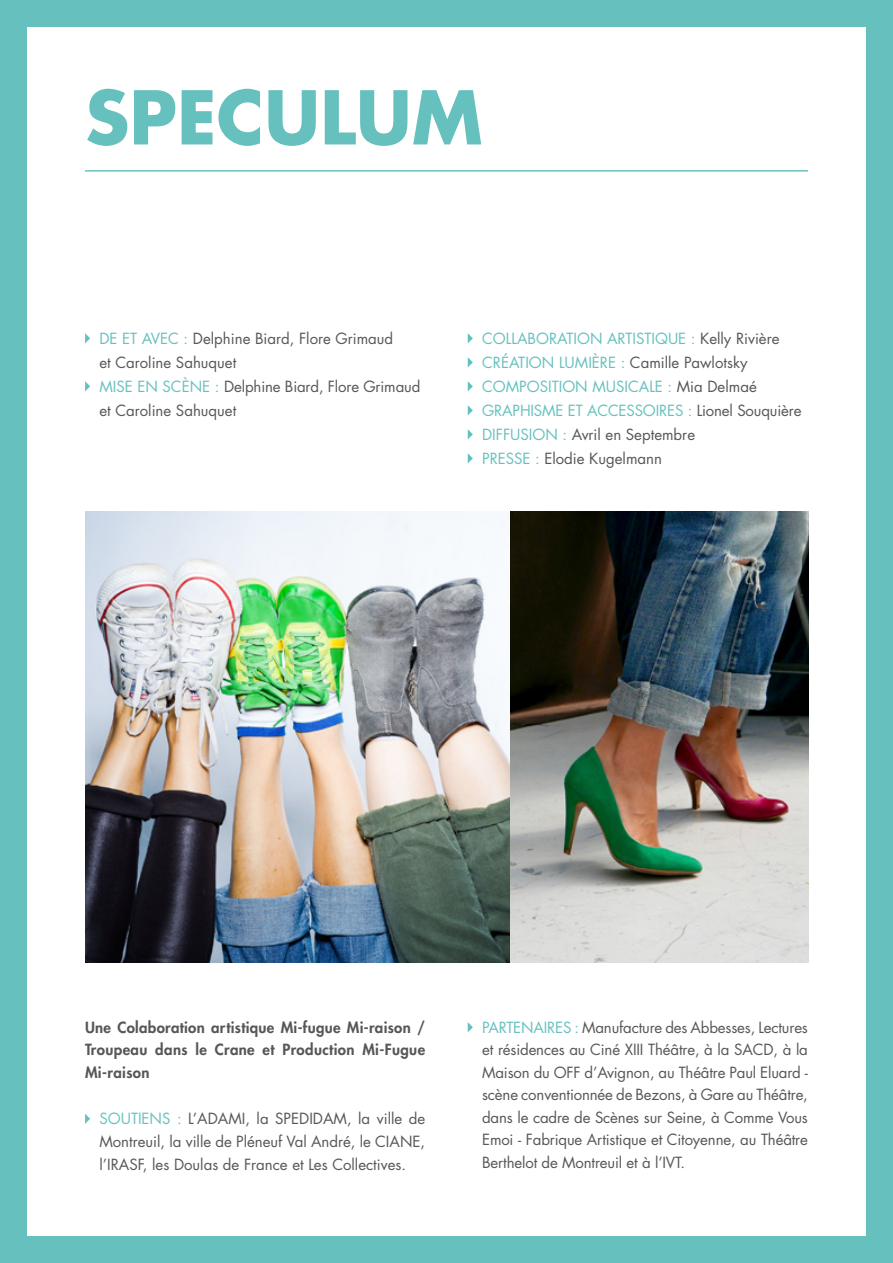
<style>
.page{position:relative;width:893px;height:1263px;background:#fff}
.page>*{position:absolute;margin:0;border:0;box-sizing:border-box;transform-origin:0 0}
.t1{font:700 72px "Futura Std";color:#66c1be}
.t2{font:15px/22.5px "Futura Std";color:#575756;text-align:justify}
.t3{font:15px/24px "Futura Std";color:#66c1be}
.t4{font:800 15px/22.5px "Futura Std";letter-spacing:.025em;color:#575756;text-align:justify}
.s1{color:#66c1be}
.s2{color:#575756}
</style>
<div class="page">
<div style="left:0;top:0;width:893px;height:1263px;border:27px solid #66c1be"></div>
<svg style="left:85px;top:333px;width:5px;height:10px"></svg>
<svg style="left:85px;top:381px;width:5px;height:10px"></svg>
<svg style="left:468px;top:333px;width:5px;height:10px"></svg>
<svg style="left:468px;top:357px;width:5px;height:10px"></svg>
<svg style="left:468px;top:381px;width:5px;height:10px"></svg>
<svg style="left:468px;top:405px;width:5px;height:10px"></svg>
<svg style="left:468px;top:429px;width:5px;height:10px"></svg>
<svg style="left:468px;top:453px;width:5px;height:10px"></svg>
<img style="left:509px;top:512px;width:299px;height:450px">
<img style="left:85px;top:512px;width:424px;height:450px">
<svg style="left:85px;top:1113px;width:5px;height:11px"></svg>
<svg style="left:468px;top:1022px;width:5px;height:10px"></svg>
<hr style="left:85px;top:170px;width:723px;height:2px;background:#66c1be">
<h1 class="t1" style="left:85px;top:70px;width:399px">SPECULUM</h1>
<p class="t2" style="left:99px;top:327px;width:322px;line-height:24px;text-align:left"><span class="s1">DE ET AVEC :</span> Delphine Biard, Flore Grimaud<br>et Caroline Sahuquet<br><span class="s1">MISE EN SCÈNE :</span> Delphine Biard, Flore Grimaud et Caroline Sahuquet</p>
<p class="t3" style="left:482px;top:327px;width:321px">COLLABORATION ARTISTIQUE : <span class="s2">Kelly Rivière </span>CRÉATION LUMIÈRE : <span class="s2">Camille Pawlotsky </span>COMPOSITION MUSICALE : <span class="s2">Mia Delmaé </span>GRAPHISME ET ACCESSOIRES : <span class="s2">Lionel Souquière </span>DIFFUSION : <span class="s2">Avril en Septembre<br></span>PRESSE : <span class="s2">Elodie Kugelmann</span></p>
<p class="t4" style="left:85px;top:1016px;width:342px">Une Colaboration artistique Mi-fugue Mi-raison / Troupeau dans le Crane et Production Mi-Fugue Mi-raison</p>
<p class="t2" style="left:99px;top:1108px;width:327px"><span class="s1">SOUTIENS :</span> L’ADAMI, la SPEDIDAM, la ville de Montreuil, la ville de Pléneuf Val André, le CIANE, l’IRASF, les Doulas de France et Les Collectives.</p>
<p class="t2" style="left:482px;top:1016px;width:327px"><span class="s1">PARTENAIRES :</span> Manufacture des Abbesses, Lectures et résidences au Ciné XIII Théâtre, à la SACD, à la Maison du OFF d’Avignon, au Théâtre Paul Eluard - scène conventionnée de Bezons, à Gare au Théâtre, dans le cadre de Scènes sur Seine, à Comme Vous Emoi - Fabrique Artistique et Citoyenne, au Théâtre Berthelot de Montreuil et à l’IVT.</p>
</div>
